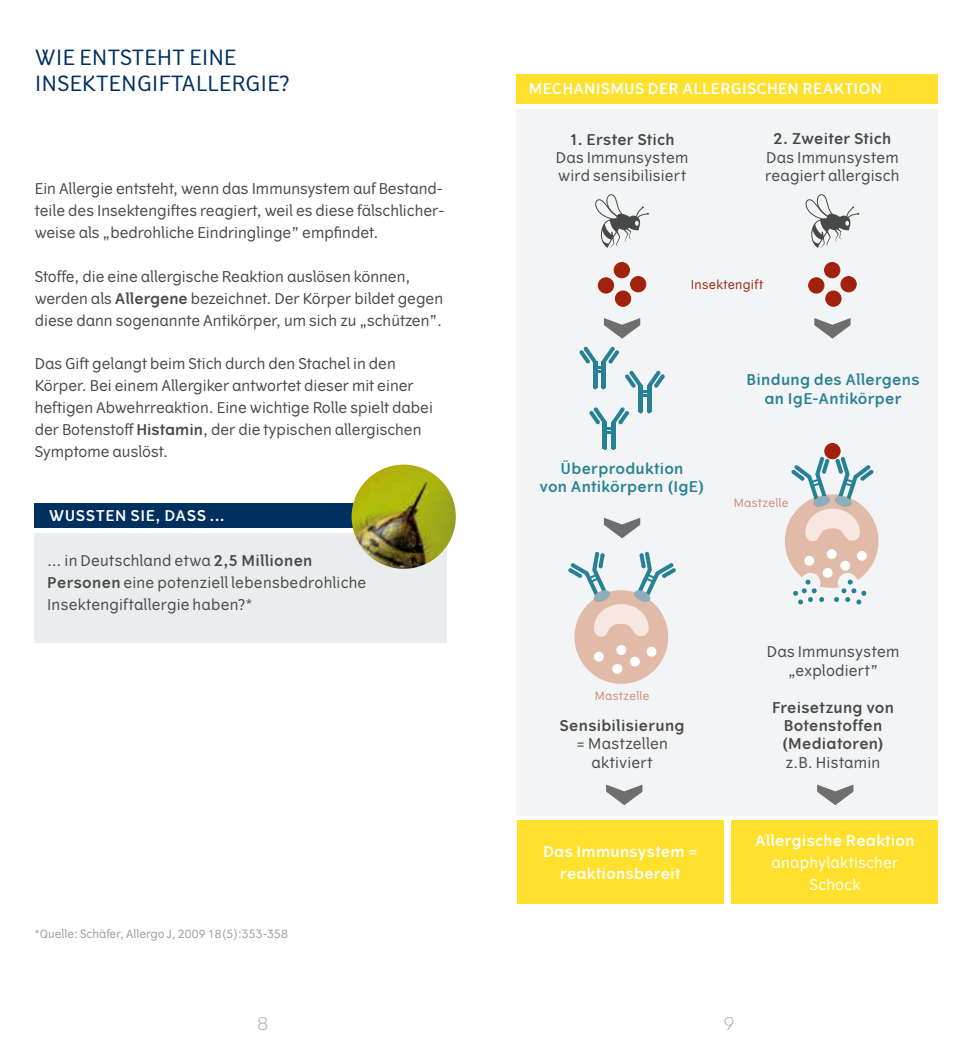
<style>
.page{position:relative;width:973px;height:1042px;background:#fff}
.page>*{position:absolute;margin:0;border:0;box-sizing:border-box;transform-origin:0 0}
.t1{font:21px/25.2px "Vertigo";letter-spacing:.025em;color:#003060}
.t2{font:300 17.5px "Vertigo";color:#9c9c9d}
.t3{font:14.88px/21.9px "Vertigo";color:#484847}
.t4{font:600 14.88px/21.9px "Vertigo";letter-spacing:.02em;color:#fff;text-align:center}
.t5{font:600 14.88px/18.4px "Vertigo";letter-spacing:.02em;color:#484847;text-align:center}
.t6{font:600 14.88px/18.4px "Vertigo";letter-spacing:.02em;color:#278194;text-align:center}
.t7{font:14.88px/21.9px "Vertigo";letter-spacing:.015em;color:#fff;text-align:center}
.t8{font:600 14.88px "Vertigo";letter-spacing:.045em;color:#fff}
.t9{font:12.25px "Vertigo";letter-spacing:.025em;color:#a0220c}
.t10{font:11.38px "Vertigo";color:#9c9c9d}
.t11{font:11.38px "Vertigo";letter-spacing:.025em;color:#cf8c73}
.s1{font-weight:600}
</style>
<div class="page">
<div style="left:35px;top:533px;width:411px;height:110px;background:#eaedee"></div>
<div style="left:35px;top:503px;width:411px;height:25px;background:#003060"></div>
<img style="left:351px;top:464px;width:105px;height:105px;border-radius:52px">
<div style="left:516px;top:74px;width:422px;height:30px;background:#ffe02d"></div>
<div style="left:516px;top:109px;width:422px;height:706px;background:#f2f4f5"></div>
<hr style="left:638px;top:385px;width:4px;height:26px;background:#278194">
<hr style="left:647px;top:385px;width:4px;height:26px;background:#278194">
<svg style="left:638px;top:409px;width:13px;height:4px"></svg>
<svg style="left:579px;top:346px;width:86px;height:50px"></svg>
<hr style="left:603px;top:422px;width:4px;height:26px;background:#278194">
<hr style="left:611px;top:422px;width:4px;height:26px;background:#278194">
<svg style="left:603px;top:448px;width:12px;height:2px"></svg>
<svg style="left:589px;top:407px;width:40px;height:26px"></svg>
<div style="left:574px;top:590px;width:94px;height:94px;background:#e2baa8;border-radius:50%"></div>
<div style="left:593px;top:652px;width:10px;height:9px;background:#fff;border-radius:50%"></div>
<div style="left:612px;top:664px;width:10px;height:10px;background:#fff;border-radius:50%"></div>
<div style="left:616px;top:645px;width:10px;height:10px;background:#fff;border-radius:50%"></div>
<div style="left:629px;top:656px;width:10px;height:10px;background:#fff;border-radius:50%"></div>
<div style="left:646px;top:647px;width:10px;height:9px;background:#fff;border-radius:50%"></div>
<svg style="left:568px;top:552px;width:108px;height:86px"></svg>
<svg style="left:604px;top:318px;width:36px;height:21px"></svg>
<svg style="left:604px;top:518px;width:36px;height:20px"></svg>
<svg style="left:814px;top:318px;width:36px;height:21px"></svg>
<svg style="left:817px;top:784px;width:36px;height:21px"></svg>
<svg style="left:606px;top:784px;width:36px;height:21px"></svg>
<div style="left:598px;top:278px;width:15px;height:15px;background:#a0220c;border-radius:50%"></div>
<div style="left:598px;top:278px;width:15px;height:15px;border:1px solid #a0220c;border-radius:50%"></div>
<div style="left:630px;top:277px;width:15px;height:15px;background:#a0220c;border-radius:50%"></div>
<div style="left:630px;top:276px;width:16px;height:16px;border:1px solid #a0220c;border-radius:50%"></div>
<div style="left:615px;top:291px;width:15px;height:15px;background:#a0220c;border-radius:50%"></div>
<div style="left:615px;top:291px;width:15px;height:15px;border:1px solid #a0220c;border-radius:50%"></div>
<div style="left:614px;top:262px;width:15px;height:16px;background:#a0220c;border-radius:50%"></div>
<div style="left:614px;top:262px;width:15px;height:16px;border:1px solid #a0220c;border-radius:50%"></div>
<div style="left:808px;top:278px;width:15px;height:15px;background:#a0220c;border-radius:50%"></div>
<div style="left:808px;top:278px;width:16px;height:15px;border:1px solid #a0220c;border-radius:50%"></div>
<div style="left:840px;top:277px;width:16px;height:15px;background:#a0220c;border-radius:50%"></div>
<div style="left:840px;top:276px;width:16px;height:16px;border:1px solid #a0220c;border-radius:50%"></div>
<div style="left:825px;top:291px;width:15px;height:15px;background:#a0220c;border-radius:50%"></div>
<div style="left:825px;top:291px;width:16px;height:15px;border:1px solid #a0220c;border-radius:50%"></div>
<div style="left:824px;top:262px;width:15px;height:16px;background:#a0220c;border-radius:50%"></div>
<div style="left:824px;top:262px;width:15px;height:16px;border:1px solid #a0220c;border-radius:50%"></div>
<div style="left:824px;top:443px;width:15px;height:16px;background:#a0220c;border-radius:50%"></div>
<div style="left:824px;top:443px;width:16px;height:16px;border:1px solid #a0220c;border-radius:50%"></div>
<div style="left:731px;top:820px;width:207px;height:83px;background:#ffe02d"></div>
<div style="left:517px;top:820px;width:206px;height:83px;background:#ffe02d"></div>
<svg style="left:784px;top:457px;width:94px;height:147px"></svg>
<svg style="left:595px;top:194px;width:53px;height:55px"></svg>
<svg style="left:805px;top:194px;width:54px;height:55px"></svg>
<h1 class="t1" style="left:35px;top:45px;width:256px">WIE ENTSTEHT EINE<br>INSEKTENGIFTALLERGIE?</h1>
<p class="t3" style="left:35px;top:178px;width:411px;text-align:justify">Ein Allergie entsteht, wenn das Immunsystem auf Bestand&shy;teile des Insektengiftes reagiert, weil es diese fälschlicher&shy;weise als „bedrohliche Eindringlinge” empfindet.</p>
<p class="t3" style="left:35px;top:266px;width:410px">Stoffe, die eine allergische Reaktion auslösen können, werden als <span class="s1">Allergene</span> bezeichnet. Der Körper bildet gegen diese dann sogenannte Antikörper, um sich zu „schützen”.</p>
<p class="t3" style="left:35px;top:353px;width:400px">Das Gift gelangt beim Stich durch den Stachel in den Körper. Bei einem Allergiker antwortet dieser mit einer heftigen Abwehrreaktion. Eine wichtige Rolle spielt dabei der Botenstoff <span class="s1">Histamin</span>, der die typischen allergischen Symptome auslöst.</p>
<p class="t8" style="left:49px;top:507px;width:177px">WUSSTEN SIE, DASS ...</p>
<p class="t3" style="left:47px;top:550px;width:321px">... in Deutschland etwa <span class="s1">2,5 Millionen<br>Personen</span> eine potenziell lebensbedrohliche<br>Insektengiftallergie haben?*</p>
<p class="t10" style="left:35px;top:927px;width:255px">*Quelle: Schäfer, Allergo J, 2009 18(5):353-358</p>
<p class="t4" style="left:528px;top:78px;width:355px">MECHANISMUS DER ALLERGISCHEN REAKTION</p>
<p class="t5" style="left:569px;top:130px;width:107px">1. Erster Stich</p>
<p class="t3" style="left:555px;top:148px;width:134px;line-height:18.4px">Das Immunsystem wird sensibilisiert</p>
<p class="t5" style="left:773px;top:130px;width:119px">2. Zweiter Stich</p>
<p class="t3" style="left:765px;top:148px;width:136px;line-height:18.4px">Das Immunsystem reagiert allergisch</p>
<p class="t9" style="left:690px;top:277px;width:74px">Insektengift</p>
<p class="t6" style="left:539px;top:459px;width:167px">Überproduktion<br>von Antikörpern (IgE)</p>
<p class="t6" style="left:746px;top:371px;width:174px">Bindung des Allergens an IgE-Antikörper</p>
<p class="t11" style="left:733px;top:497px;width:56px">Mastzelle</p>
<p class="t11" style="left:594px;top:690px;width:56px">Mastzelle</p>
<p class="t5" style="left:559px;top:716px;width:126px">Sensibilisierung</p>
<p class="t3" style="left:576px;top:735px;width:93px;line-height:18.4px;text-align:center">= Mastzellen aktiviert</p>
<p class="t4" style="left:543px;top:840px;width:156px">Das Immunsystem = reaktionsbereit</p>
<p class="t3" style="left:766px;top:643px;width:134px;line-height:18.4px;text-align:center">Das Immunsystem „explodiert”</p>
<p class="t5" style="left:771px;top:698px;width:124px">Freisetzung von<br>Botenstoffen (Mediatoren)</p>
<p class="t3" style="left:785px;top:751px;width:96px">z.B. Histamin</p>
<p class="t4" style="left:755px;top:829px;width:161px">Allergische Reaktion</p>
<p class="t7" style="left:771px;top:851px;width:128px">anaphylaktischer<br>Schock</p>
<p class="t2" style="left:257px;top:1013px;width:12px">8</p>
<p class="t2" style="left:723px;top:1013px;width:12px">9</p>
</div>
